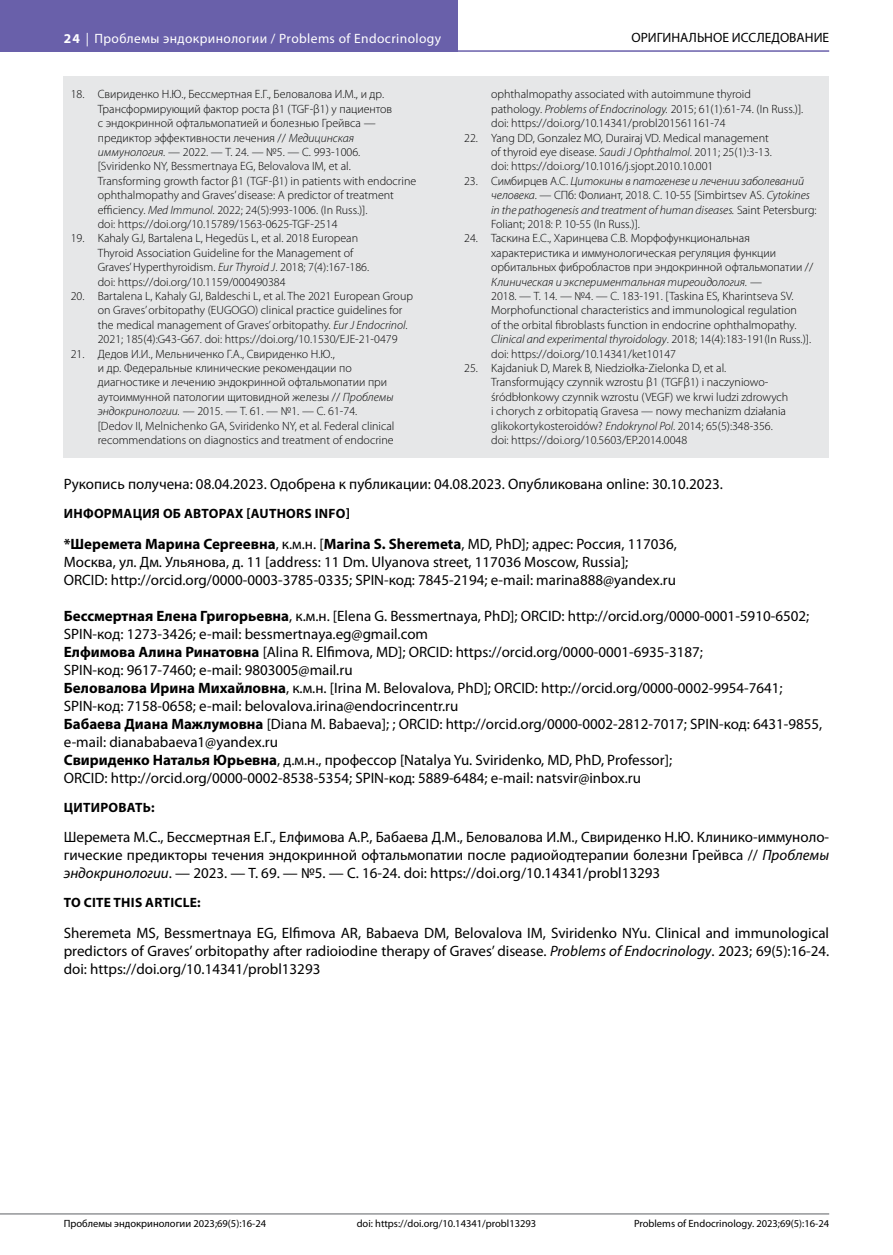
<style>
.page{position:relative;width:893px;height:1255px;background:#fff}
.page>*{position:absolute;margin:0;border:0;box-sizing:border-box;transform-origin:0 0}
.t1{font:15px/18px "Myriad Pro";color:#000}
.t2{font:700 13.5px "Myriad Pro";letter-spacing:.02em;color:#000}
.t3{font:13.5px "Myriad Pro";letter-spacing:.03em;color:#fff}
.t4{font:13.5px "Myriad Pro";color:#000}
.t5{font:300 12px/14.4px "Myriad Pro";color:#000}
.t6{font:10.5px "Myriad Pro";color:#000}
.s1{font-weight:700}
.s2{font-style:italic}
</style>
<div class="page">
<hr style="left:0;top:1213px;width:829px;height:1px;background:#939598">
<hr style="left:0;top:50px;width:829px;height:2px;background:#6960aa">
<div style="left:0;top:0;width:457px;height:51px;background:#6960aa"></div>
<div style="left:64px;top:77px;width:765px;height:381px;background:#e6e7e8"></div>
<p class="t3" style="left:64px;top:30px;width:379px"><span class="s1">24</span> | Проблемы эндокринологии / Problems of Endocrinology</p>
<p class="t4" style="left:631px;top:29px;width:199px">ОРИГИНАЛЬНОЕ ИССЛЕДОВАНИЕ</p>
<p class="t5" style="left:491px;top:87px;width:314px">ophthalmopathy associated with autoimmune thyroid pathology. <span class="s2">Problems of Endocrinology.</span> 2015; 61(1):61-74. (In Russ.)]. doi: https://doi.org/10.14341/probl201561161-74</p>
<p class="t5" style="left:491px;top:130px;width:282px;text-indent:-27px">22. Yang DD, Gonzalez MO, Durairaj VD. Medical management of thyroid eye disease. <span class="s2">Saudi J Ophthalmol</span>. 2011; 25(1):3-13. doi: https://doi.org/10.1016/j.sjopt.2010.10.001</p>
<p class="t5" style="left:491px;top:173px;width:327px;text-indent:-27px">23. Симбирцев А.С. <span class="s2">Цитокины в патогенезе и лечении заболеваний человека</span>. — СПб: Фолиант, 2018. С. 10-55 [Simbirtsev AS. <span class="s2">Cytokines in the pathogenesis and treatment of human diseases.</span> Saint Petersburg:<br>Foliant; 2018: P. 10-55 (In Russ.)].</p>
<p class="t5" style="left:491px;top:231px;width:324px;text-indent:-27px">24. Таскина Е.С., Харинцева С.В. Морфофункциональная характеристика и иммунологическая регуляция функции орбитальных фибробластов при эндокринной офтальмопатии // <span class="s2">Клиническая и экспериментальная тиреоидология.</span> —<br>2018. — Т. 14. — №4. — С. 183-191. [Taskina ES, Kharintseva SV.<br>Morphofunctional characteristics and immunological regulation<br>of the orbital fibroblasts function in endocrine ophthalmopathy.<br><span class="s2">Clinical and experimental thyroidology</span>. 2018; 14(4):183-191(In Russ.)]. doi: https://doi.org/10.14341/ket10147</p>
<p class="t5" style="left:491px;top:361px;width:299px;text-indent:-27px">25. Kajdaniuk D, Marek B, Niedziołka-Zielonka D, et al.<br>Transformujący czynnik wzrostu β1 (TGFβ1) i naczyniowo&shy;śródbłonkowy czynnik wzrostu (VEGF) we krwi ludzi zdrowych i chorych z orbitopatią Gravesa — nowy mechanizm działania glikokortykosteroidów? <span class="s2">Endokrynol Pol</span>. 2014; 65(5):348-356. doi: https://doi.org/10.5603/EP.2014.0048</p>
<p class="t1" style="left:64px;top:474px;width:661px">Рукопись получена: 08.04.2023. Одобрена к публикации: 04.08.2023. Опубликована online: 30.10.2023.</p>
<p class="t2" style="left:64px;top:504px;width:288px">ИНФОРМАЦИЯ ОБ АВТОРАХ [AUTHORS INFO]</p>
<p class="t1" style="left:64px;top:534px;width:615px"><span class="s1">*Шеремета Марина Сергеевна</span>, к.м.н. [<span class="s1">Marina S. Sheremeta</span>, MD, PhD]; адрес: Россия, 117036,<br>Москва, ул. Дм. Ульянова, д. 11 [address: 11 Dm. Ulyanova street, 117036 Moscow, Russia];<br>ORCID: http://orcid.org/0000-0003-3785-0335; SPIN-код: 7845-2194; e-mail: marina888@yandex.ru</p>
<p class="t1" style="left:64px;top:606px;width:760px"><span class="s1">Бессмертная Елена Григорьевна</span>, к.м.н. [Elena G. Bessmertnaya, PhD]; ORCID: http://orcid.org/0000-0001-5910-6502; SPIN-код: 1273-3426; e-mail: bessmertnaya.eg@gmail.com<br><span class="s1">Елфимова Алина Ринатовна</span> [Alina R. Elfimova, MD]; ORCID: https://orcid.org/0000-0001-6935-3187;<br>SPIN-код: 9617-7460; e-mail: 9803005@mail.ru<br><span class="s1">Беловалова Ирина Михайловна</span>, к.м.н. [Irina M. Belovalova, PhD]; ORCID: http://orcid.org/0000-0002-9954-7641; SPIN-код: 7158-0658; e-mail: belovalova.irina@endocrincentr.ru<br><span class="s1">Бабаева Диана Мажлумовна</span> [Diana M. Babaeva]; ; ORCID: http://orcid.org/0000-0002-2812-7017; SPIN-код: 6431-9855, e-mail: dianababaeva1@yandex.ru<br><span class="s1">Свириденко Наталья Юрьевна</span>, д.м.н., профессор [Natalya Yu. Sviridenko, MD, PhD, Professor];<br>ORCID: http://orcid.org/0000-0002-8538-5354; SPIN-код: 5889-6484; e-mail: natsvir@inbox.ru</p>
<p class="t2" style="left:64px;top:798px;width:92px">ЦИТИРОВАТЬ:</p>
<p class="t1" style="left:64px;top:828px;width:767px;text-align:justify">Шеремета М.С., Бессмертная Е.Г., Елфимова А.Р., Бабаева Д.М., Беловалова И.М., Свириденко Н.Ю. Клинико-иммуноло&shy;гические предикторы течения эндокринной офтальмопатии после радиойодтерапии болезни Грейвса // <span class="s2">Проблемы эндокринологии</span>. — 2023. — Т. 69. — №5. — С. 16-24. doi: https://doi.org/10.14341/probl13293</p>
<p class="t2" style="left:64px;top:894px;width:138px">TO CITE THIS ARTICLE:</p>
<p class="t1" style="left:64px;top:923px;width:767px;text-align:justify">Sheremeta MS, Bessmertnaya EG, Elfimova AR, Babaeva DM, Belovalova IM, Sviridenko NYu. Clinical and immunological predictors of Graves’ orbitopathy after radioiodine therapy of Graves’ disease. <span class="s2">Problems of Endocrinology</span>. 2023; 69(5):16-24. doi: https://doi.org/10.14341/probl13293</p>
<p class="t5" style="left:98px;top:87px;width:320px;text-indent:-27px">18. Свириденко Н.Ю., Бессмертная Е.Г., Беловалова И.М., и др.<br>Трансформирующий фактор роста β1 (TGF-β1) у пациентов<br>с эндокринной офтальмопатией и болезнью Грейвса — предиктор эффективности лечения // <span class="s2">Медицинская иммунология.</span> — 2022. — Т. 24. — №5. — С. 993-1006. [Sviridenko NY, Bessmertnaya EG, Belovalova IM, et al.<br>Transforming growth factor β1 (TGF-β1) in patients with endocrine ophthalmopathy and Graves’ disease: A predictor of treatment efficiency. <span class="s2">Med Immunol</span>. 2022; 24(5):993-1006. (In Russ.)].<br>doi: https://doi.org/10.15789/1563-0625-TGF-2514</p>
<p class="t5" style="left:98px;top:231px;width:273px;text-indent:-27px">19. Kahaly GJ, Bartalena L, Hegedüs L, et al. 2018 European Thyroid Association Guideline for the Management of Graves’ Hyperthyroidism. <span class="s2">Eur Thyroid J</span>. 2018; 7(4):167-186. doi: https://doi.org/10.1159/000490384</p>
<p class="t5" style="left:98px;top:289px;width:317px;text-indent:-27px">20. Bartalena L, Kahaly GJ, Baldeschi L, et al. The 2021 European Group on Graves’ orbitopathy (EUGOGO) clinical practice guidelines for the medical management of Graves’ orbitopathy. <span class="s2">Eur J Endocrinol</span>.<br>2021; 185(4):G43-G67. doi: https://doi.org/10.1530/EJE-21-0479</p>
<p class="t5" style="left:98px;top:346px;width:298px;text-indent:-27px">21. Дедов И.И., Мельниченко Г.А., Свириденко Н.Ю.,<br>и др. Федеральные клинические рекомендации по диагностике и лечению эндокринной офтальмопатии при аутоиммунной патологии щитовидной железы // <span class="s2">Проблемы эндокринологии.</span> — 2015. — Т. 61. — №1. — С. 61-74. [Dedov II, Melnichenko GA, Sviridenko NY, et al. Federal clinical recommendations on diagnostics and treatment of endocrine</p>
<p class="t6" style="left:64px;top:1216px;width:204px">Проблемы эндокринологии 2023;69(5):16-24</p>
<p class="t6" style="left:357px;top:1216px;width:181px">doi: https://doi.org/10.14341/probl13293</p>
<p class="t6" style="left:634px;top:1216px;width:197px">Problems of Endocrinology. 2023;69(5):16-24</p>
</div>
